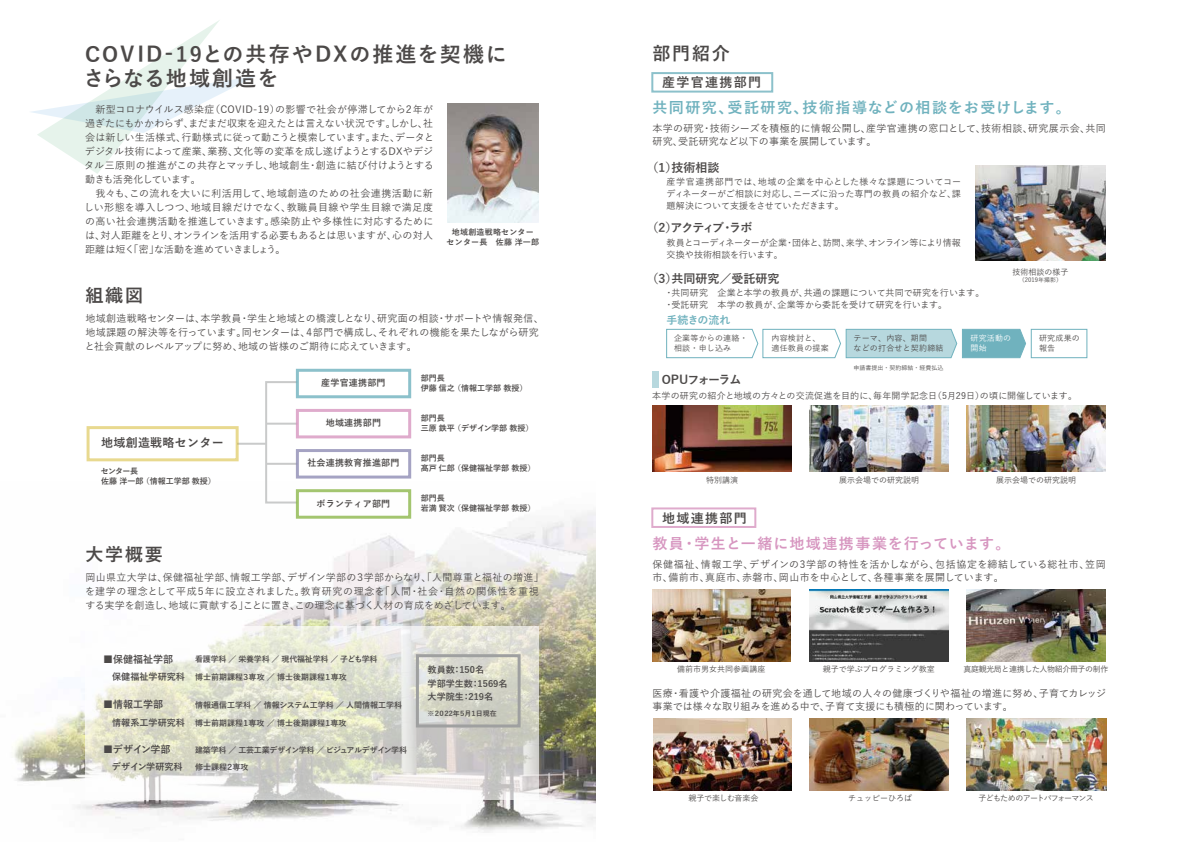
<style>
.page{position:relative;width:1191px;height:842px;background:#fff}
.page>*{position:absolute;margin:0;border:0;box-sizing:border-box;transform-origin:0 0}
.t1{font:700 21px/24px "Yu Gothic";letter-spacing:.095em;color:#4c4948}
.t2{font:700 18px "Yu Gothic";letter-spacing:.1em;color:#4c4948}
.t3{font:700 15px "Yu Gothic";letter-spacing:.1em;color:#70b2be}
.t4{font:700 15px "Yu Gothic";letter-spacing:.06em;color:#d796c0}
.t5{font:700 13px "Yu Gothic";letter-spacing:.1em;color:#4c4948}
.t6{font:700 12px "Yu Gothic";color:#4c4948}
.t7{font:700 12px "Yu Gothic";letter-spacing:.025em;color:#4c4948}
.t8{font:700 12px "Yu Gothic";letter-spacing:-.095em;color:#4c4948}
.t9{font:700 11px "Yu Gothic";letter-spacing:-.005em;color:#70b2be}
.t10{font:500 10px/14px "Yu Gothic";letter-spacing:.02em;color:#4c4948}
.t11{font:500 10px/13px "Yu Gothic";letter-spacing:.045em;color:#4c4948}
.t12{font:700 10px "Yu Gothic";color:#4c4948}
.t13{font:700 9.1px/13.6px "Yu Gothic";color:#4c4948}
.t14{font:500 9px/12px "Yu Gothic";letter-spacing:.01em;color:#4c4948;text-align:justify}
.t15{font:500 9px/12px "Yu Gothic";letter-spacing:-.025em;color:#4c4948}
.t16{font:700 9px "Yu Gothic";letter-spacing:.025em;color:#4c4948}
.t17{font:700 8px/10px "Yu Gothic";color:#4c4948}
.t18{font:500 8px/10px "Yu Gothic";color:#4c4948}
.t19{font:700 8px/17.1px "Yu Gothic";letter-spacing:-.025em;color:#4c4948}
.t20{font:500 8px/10px "Yu Gothic";letter-spacing:.025em;color:#4c4948}
.t21{font:700 8px "Yu Gothic";letter-spacing:-.04em;color:#4c4948}
.t22{font:700 8px/10px "Yu Gothic";letter-spacing:.025em;color:#4c4948;text-align:center}
.t23{font:500 8px "Yu Gothic";letter-spacing:-.05em;color:#4c4948}
.t24{font:500 8px "Yu Gothic";letter-spacing:-.11em;color:#4c4948}
.t25{font:500 8px "Yu Gothic";letter-spacing:-.03em;color:#4c4948}
.t26{font:500 8px/10px "Yu Gothic";letter-spacing:.025em;color:#fff}
.t27{font:700 7px "Yu Gothic";letter-spacing:-.165em;color:#4c4948}
.t28{font:500 6px "Yu Gothic";color:#4c4948}
.s1{font-size:9.1px}
</style>
<div class="page">
<img style="left:14px;top:489px;width:582px;height:344px">
<svg style="left:85px;top:626px;width:454px;height:173px"></svg>
<img style="left:966px;top:718px;width:140px;height:72px">
<img style="left:809px;top:718px;width:139px;height:72px">
<img style="left:653px;top:718px;width:138px;height:72px">
<img style="left:652px;top:589px;width:138px;height:72px">
<div style="left:652px;top:371px;width:7px;height:16px;background:#b7d8de"></div>
<hr style="left:237px;top:443px;width:29px;height:2px;background:#c9caca">
<div style="left:265px;top:381px;width:33px;height:122px;border:2px solid #c9caca"></div>
<hr style="left:266px;top:423px;width:31px;height:2px;background:#c9caca">
<hr style="left:266px;top:463px;width:31px;height:2px;background:#c9caca">
<div style="left:296px;top:489px;width:115px;height:30px;border:3px solid #8db74c"></div>
<div style="left:296px;top:449px;width:115px;height:30px;border:3px solid #8f8db5"></div>
<div style="left:296px;top:409px;width:115px;height:29px;border:3px solid #d796c0"></div>
<div style="left:296px;top:369px;width:115px;height:29px;border:3px solid #70b2be"></div>
<img style="left:966px;top:589px;width:140px;height:72px">
<img style="left:809px;top:589px;width:139px;height:72px">
<img style="left:652px;top:406px;width:139px;height:66px">
<img style="left:809px;top:406px;width:139px;height:66px">
<img style="left:966px;top:406px;width:140px;height:66px">
<svg style="left:666px;top:329px;width:421px;height:29px"></svg>
<img style="left:975px;top:165px;width:131px;height:95px">
<svg style="left:31px;top:21px;width:224px;height:153px"></svg>
<div style="left:651px;top:72px;width:122px;height:21px;border:2px solid #70b2be"></div>
<div style="left:651px;top:507px;width:105px;height:21px;border:2px solid #d796c0"></div>
<img style="left:447px;top:104px;width:92px;height:118px">
<div style="left:416px;top:654px;width:104px;height:73px;border:3px solid #9fa0a0"></div>
<h1 class="t1" style="left:83px;top:43px;width:425px">COVID-19との共存やDXの推進を契機にさらなる地域創造を</h1>
<p class="t10" style="left:84px;top:101px;width:351px">　新型コロナウイルス感染症（COVID-19）の影響で社会が停滞してから２年が過ぎたにもかかわらず、まだまだ収束を迎えたとは言えない状況です。しかし、社会は新しい生活様式、行動様式に従って動こうと模索しています。また、データとデジタル技術によって産業、業務、文化等の変革を成し遂げようとするDXやデジタル三原則の推進がこの共存とマッチし、地域創生・創造に結び付けようとする動きも活発化しています。<br>　我々も、この流れを大いに利活用して、地域創造のための社会連携活動に新しい形態を導入しつつ、地域目線だけでなく、教職員目線や学生目線で満足度の高い社会連携活動を推進していきます。感染防止や多様性に対応するためには、対人距離をとり、オンラインを活用する必要もあるとは思いますが、心の対人距離は短く「密」な活動を進めていきましょう。</p>
<h2 class="t2" style="left:85px;top:285px;width:59px">組織図</h2>
<p class="t22" style="left:446px;top:227px;width:94px">地域創造戦略センター<br>センター長　佐藤 洋一郎</p>
<p class="t10" style="left:85px;top:310px;width:460px">地域創造戦略センターは、本学教員・学生と地域との橋渡しとなり、研究面の相談・サポートや情報発信、地域課題の解決等を行っています。同センターは、４部門で構成し、それぞれの機能を果たしながら研究と社会貢献のレベルアップに努め、地域の皆様のご期待に応えていきます。</p>
<p class="t7" style="left:101px;top:436px;width:124px">地域創造戦略センター</p>
<p class="t17" style="left:101px;top:466px;width:116px">センター長<br>佐藤 洋一郎 （情報工学部 教授）</p>
<p class="t16" style="left:321px;top:378px;width:66px">産学官連携部門</p>
<p class="t16" style="left:326px;top:418px;width:57px">地域連携部門</p>
<p class="t16" style="left:307px;top:458px;width:94px">社会連携教育推進部門</p>
<p class="t16" style="left:317px;top:498px;width:75px">ボランティア部門</p>
<p class="t17" style="left:421px;top:373px;width:108px">部門長<br>伊藤 信之 （情報工学部 教授）</p>
<p class="t17" style="left:421px;top:413px;width:114px">部門長<br>三原 鉄平 （デザイン学部 教授）</p>
<p class="t17" style="left:421px;top:453px;width:116px">部門長<br>髙戸 仁郎 （保健福祉学部 教授）</p>
<p class="t17" style="left:421px;top:493px;width:116px">部門長<br>岩満 賢次 （保健福祉学部 教授）</p>
<h2 class="t2" style="left:85px;top:544px;width:79px">大学概要</h2>
<p class="t10" style="left:85px;top:569px;width:460px">岡山県立大学は、保健福祉学部、情報工学部、デザイン学部の３学部からなり、「人間尊重と福祉の増進」を建学の理念として平成５年に設立されました。教育研究の理念を「人間・社会・自然の関係性を重視する実学を創造し、地域に貢献する」ことに置き、この理念に基づく人材の育成をめざしています。</p>
<p class="t12" style="left:103px;top:654px;width:71px">■保健福祉学部</p>
<p class="t19" style="left:103px;top:651px;width:276px;text-indent:92px">看護学科 ／ 栄養学科 ／ 現代福祉学科 ／ 子ども学科<span class="s1">　保健福祉学研究科</span> 博士前期課程３専攻 ／ 博士後期課程１専攻</p>
<p class="t12" style="left:103px;top:699px;width:61px">■情報工学部</p>
<p class="t17" style="left:195px;top:700px;width:209px">情報通信工学科 ／ 情報システム工学科 ／ 人間情報工学科</p>
<p class="t17" style="left:103px;top:718px;width:245px"><span class="s1">　情報系工学研究科</span> 博士前期課程１専攻 ／ 博士後期課程１専攻</p>
<p class="t12" style="left:103px;top:744px;width:69px">■デザイン学部</p>
<p class="t21" style="left:195px;top:745px;width:213px">建築学科 ／ 工芸工業デザイン学科 ／ ビジュアルデザイン学科</p>
<p class="t13" style="left:103px;top:760px;width:81px">　デザイン学研究科</p>
<p class="t17" style="left:195px;top:762px;width:55px">修士課程２専攻</p>
<p class="t13" style="left:427px;top:663px;width:81px">教員数：150名<br>学部学生数：1569名大学院生：219名</p>
<p class="t27" style="left:427px;top:709px;width:71px">※２０２2年５月１日現在</p>
<h2 class="t2" style="left:652px;top:43px;width:79px">部門紹介</h2>
<h3 class="t5" style="left:662px;top:75px;width:100px">産学官連携部門</h3>
<h3 class="t3" style="left:652px;top:100px;width:420px">共同研究、受託研究、技術指導などの相談をお受けします。</h3>
<p class="t10" style="left:652px;top:121px;width:455px;line-height:13px">本学の研究・技術シーズを積極的に情報公開し、産学官連携の窓口として、技術相談、研究展示会、共同研究、受託研究など以下の事業を展開しています。</p>
<p class="t14" style="left:666px;top:175px;width:296px">産学官連携部門では、地域の企業を中心とした様々な課題についてコーディネーターがご相談に対応し、ニーズに沿った専門の教員の紹介など、課題解決について支援をさせていただきます。</p>
<p class="t15" style="left:666px;top:236px;width:296px">教員とコーディネーターが企業・団体と、訪問、来学、オンライン等により情報交換や技術相談を行います。</p>
<p class="t6" style="left:646px;top:272px;width:134px">（3）共同研究／受託研究</p>
<p class="t14" style="left:664px;top:286px;width:321px">・共同研究　企業と本学の教員が、共通の課題について共同で研究を行います。・受託研究　本学の教員が、企業等から委託を受けて研究を行います。</p>
<p class="t6" style="left:646px;top:160px;width:74px">（1）技術相談</p>
<p class="t6" style="left:646px;top:221px;width:107px">（2）アクティブ・ラボ</p>
<p class="t18" style="left:1012px;top:266px;width:57px">技術相談の様子</p>
<p class="t28" style="left:1018px;top:274px;width:45px">（2019年撮影）</p>
<p class="t9" style="left:666px;top:314px;width:65px">手続きの流れ</p>
<p class="t20" style="left:674px;top:332px;width:75px">企業等からの連絡・相談・申し込み</p>
<p class="t20" style="left:771px;top:332px;width:59px">内容検討と、適任教員の提案</p>
<p class="t18" style="left:1039px;top:332px;width:42px">研究成果の報告</p>
<p class="t20" style="left:853px;top:332px;width:91px">テーマ、内容、期間<br>などの打合せと契約締結</p>
<p class="t28" style="left:853px;top:362px;width:91px">申請書提出・契約締結・経費払込</p>
<p class="t26" style="left:970px;top:332px;width:42px">研究活動の開始</p>
<p class="t8" style="left:661px;top:372px;width:81px">OPUフォーラム</p>
<p class="t14" style="left:652px;top:388px;width:426px">本学の研究の紹介と地域の方々との交流促進を目的に、毎年開学記念日（5月29日）の頃に開催しています。</p>
<p class="t18" style="left:706px;top:474px;width:33px">特別講演</p>
<p class="t18" style="left:839px;top:474px;width:81px">展示会場での研究説明</p>
<p class="t18" style="left:996px;top:474px;width:81px">展示会場での研究説明</p>
<h3 class="t5" style="left:662px;top:511px;width:86px">地域連携部門</h3>
<h3 class="t4" style="left:652px;top:535px;width:359px">教員・学生と一緒に地域連携事業を行っています。</h3>
<p class="t11" style="left:652px;top:556px;width:455px">保健福祉、情報工学、デザインの3学部の特性を活かしながら、包括協定を締結している総社市、笠岡市、備前市、真庭市、赤磐市、岡山市を中心として、各種事業を展開しています。</p>
<p class="t18" style="left:677px;top:663px;width:89px">備前市男女共同参画講座</p>
<p class="t18" style="left:823px;top:663px;width:113px">親子で学ぶプログラミング教室</p>
<p class="t23" style="left:963px;top:662px;width:146px">真庭観光局と連携した人物紹介冊子の制作</p>
<p class="t10" style="left:652px;top:686px;width:455px;line-height:13px">医療・看護や介護福祉の研究会を通して地域の人々の健康づくりや福祉の増進に努め、子育てカレッジ事業では様々な取り組みを進める中で、子育て支援にも積極的に関わっています。</p>
<p class="t25" style="left:688px;top:791px;width:71px">親子で楽しむ音楽会</p>
<p class="t18" style="left:848px;top:792px;width:65px">チュッピーひろば</p>
<p class="t24" style="left:978px;top:791px;width:117px">子どもためのアートパフォーマンス</p>
</div>
